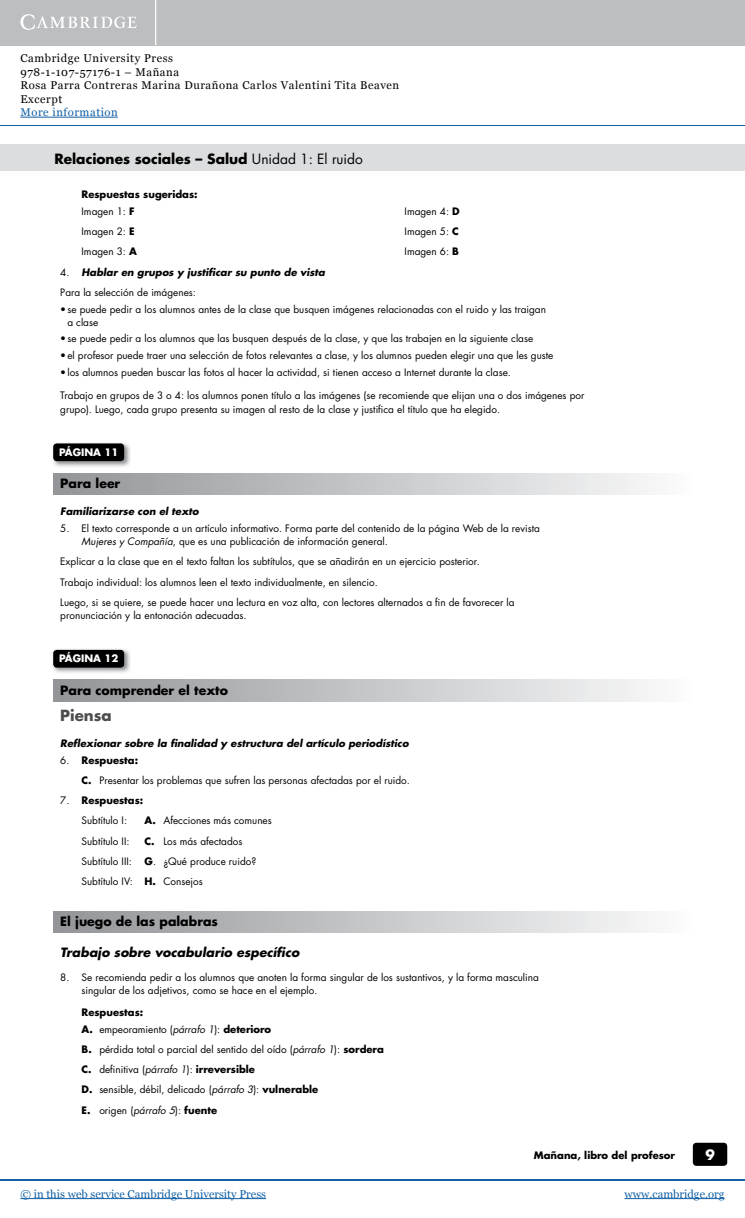
<style>
.page{position:relative;width:745px;height:1218px;background:#fff}
.page>*{position:absolute;margin:0;border:0;box-sizing:border-box;transform-origin:0 0}
.t1{font:700 15px "Futura Std";color:#4d4d4f}
.t2{font:700 13.75px "Futura Std";color:#000}
.t3{font:700 13.75px "Futura Std";color:#fff}
.t4{font:700 12.5px "Futura Std";color:#000}
.t5{font:italic 700 12.5px "Futura Std";color:#000}
.t6{font:11.25px/13.4px "Georgia";letter-spacing:.05em;color:#000}
.t7{font:11.25px "Georgia";color:#115fa4}
.t8{font:11.25px "Georgia";letter-spacing:.05em;color:#115fa4}
.t9{font:10px/20.2px "Futura Std";color:#000}
.t10{font:italic 700 10px/20.2px "Futura Std";color:#000}
.t11{font:700 10px/16.6px "Futura Std";color:#000}
.t12{font:700 10px "Futura Std";color:#fff}
.s1{font-weight:400}
.s2{font-weight:700}
.s3{font-weight:400;font-style:normal}
.s4{font-style:italic}
.s5{font-weight:400;font-style:italic}
</style>
<div class="page">
<div style="left:0;top:0;width:744px;height:45px;background:#bcbec0"></div>
<hr style="left:155px;top:0;width:1px;height:45px;background:#fff">
<svg style="left:20px;top:14px;width:117px;height:16px"></svg>
<hr style="left:20px;top:117px;width:98px;height:1px;background:#115fa4">
<hr style="left:0;top:125px;width:744px;height:1px;background:#115fa4">
<hr style="left:0;top:1179px;width:744px;height:1px;background:#115fa4">
<hr style="left:20px;top:1198px;width:246px;height:1px;background:#115fa4">
<hr style="left:624px;top:1198px;width:100px;height:1px;background:#115fa4">
<div style="left:0;top:144px;width:744px;height:26px;background:#dcddde"></div>
<div style="left:692px;top:1142px;width:34px;height:23px;background:#000;border-radius:4px"></div>
<img style="left:53px;top:443px;width:77px;height:24px">
<div style="left:53px;top:443px;width:71px;height:18px;background:#000;border-radius:4px"></div>
<div style="left:53px;top:473px;width:637px;height:22px;background:linear-gradient(to right,#929497,#fbfbfc)"></div>
<img style="left:53px;top:649px;width:77px;height:24px">
<div style="left:53px;top:650px;width:71px;height:17px;background:#000;border-radius:4px"></div>
<div style="left:53px;top:679px;width:637px;height:22px;background:linear-gradient(to right,#929497,#fbfbfc)"></div>
<div style="left:53px;top:911px;width:637px;height:21px;background:linear-gradient(to right,#929497,#fbfbfc)"></div>
<p class="t6" style="left:20px;top:51px;width:380px">Cambridge University Press<br>978-1-107-57176-1 – Mañana<br>Rosa Parra Contreras Marina Durañona Carlos Valentini Tita Beaven Excerpt</p>
<p class="t8" style="left:20px;top:104px;width:99px">More information</p>
<h2 class="t2" style="left:54px;top:149px;width:310px">Relaciones sociales – Salud <span class="s1">Unidad 1: El ruido</span></h2>
<p class="t11" style="left:81px;top:186px;width:117px">Respuestas sugeridas:<br><span class="s1">Imagen 1:</span> F</p>
<p class="t9" style="left:81px;top:221px;width:57px">Imagen 2: <span class="s2">E<br></span>Imagen 3: <span class="s2">A</span></p>
<p class="t9" style="left:404px;top:201px;width:57px;text-align:justify">Imagen 4: <span class="s2">D </span>Imagen 5: <span class="s2">C </span>Imagen 6: <span class="s2">B</span></p>
<p class="t10" style="left:60px;top:262px;width:266px"><span class="s3">4.</span> Hablar en grupos y justificar su punto de vista<br><span class="s3">Para la selección de imágenes:</span></p>
<p class="t9" style="left:67px;top:302px;width:480px;line-height:13.1px;text-indent:-7px">• se puede pedir a los alumnos antes de la clase que busquen imágenes relacionadas con el ruido y las traigan a clase</p>
<p class="t9" style="left:60px;top:329px;width:474px">• se puede pedir a los alumnos que las busquen después de la clase, y que las trabajen en la siguiente clase</p>
<p class="t9" style="left:60px;top:345px;width:494px">• el profesor puede traer una selección de fotos relevantes a clase, y los alumnos pueden elegir una que les guste</p>
<p class="t9" style="left:60px;top:362px;width:452px">• los alumnos pueden buscar las fotos al hacer la actividad, si tienen acceso a Internet durante la clase.</p>
<p class="t9" style="left:60px;top:389px;width:525px;line-height:13.1px">Trabajo en grupos de 3 o 4: los alumnos ponen título a las imágenes (se recomiende que elijan una o dos imágenes por grupo). Luego, cada grupo presenta su imagen al resto de la clase y justifica el título que ha elegido.</p>
<p class="t12" style="left:59px;top:445px;width:61px">PÁGINA 11</p>
<p class="t4" style="left:60px;top:475px;width:61px">Para leer</p>
<p class="t10" style="left:60px;top:501px;width:140px">Familiarizarse con el texto</p>
<p class="t9" style="left:81px;top:522px;width:459px;line-height:13.1px;text-indent:-21px">5. El texto corresponde a un artículo informativo. Forma parte del contenido de la página Web de la revista<br><span class="s4">Mujeres y Compañía</span>, que es una publicación de información general.</p>
<p class="t9" style="left:60px;top:552px;width:455px">Explicar a la clase que en el texto faltan los subtítulos, que se añadirán en un ejercicio posterior.<br>Trabajo individual: los alumnos leen el texto individualmente, en silencio.<br>Luego, si se quiere, se puede hacer una lectura en voz alta, con lectores alternados a fin de favorecer la</p>
<p class="t9" style="left:60px;top:605px;width:187px">pronunciación y la entonación adecuadas.</p>
<p class="t12" style="left:59px;top:652px;width:61px">PÁGINA 12</p>
<p class="t4" style="left:60px;top:682px;width:169px">Para comprender el texto</p>
<h1 class="t1" style="left:60px;top:706px;width:53px">Piensa</h1>
<p class="t10" style="left:60px;top:733px;width:349px">Reflexionar sobre la finalidad y estructura del artículo periodístico</p>
<p class="t9" style="left:81px;top:750px;width:330px;text-indent:-21px">6. <span class="s2">Respuesta:<br>C.</span> Presentar los problemas que sufren las personas afectadas por el ruido.</p>
<p class="t9" style="left:60px;top:790px;width:84px;text-align:center">7. <span class="s2">Respuestas:<br></span>Subtítulo I:</p>
<p class="t9" style="left:144px;top:810px;width:129px"><span class="s2">A.</span> Afecciones más comunes</p>
<p class="t9" style="left:81px;top:831px;width:49px">Subtítulo II:</p>
<p class="t9" style="left:144px;top:831px;width:99px"><span class="s2">C.</span> Los más afectados</p>
<p class="t9" style="left:81px;top:851px;width:52px">Subtítulo III:</p>
<p class="t9" style="left:81px;top:851px;width:176px;text-indent:63px"><span class="s2">G</span>. ¿Qué produce ruido?<br>Subtítulo IV: <span class="s2">H.</span> Consejos</p>
<p class="t4" style="left:60px;top:913px;width:159px">El juego de las palabras</p>
<p class="t5" style="left:60px;top:944px;width:240px">Trabajo sobre vocabulario específico</p>
<p class="t9" style="left:81px;top:970px;width:458px;line-height:13.1px;text-indent:-21px">8. Se recomienda pedir a los alumnos que anoten la forma singular de los sustantivos, y la forma masculina singular de los adjetivos, como se hace en el ejemplo.</p>
<p class="t11" style="left:81px;top:1003px;width:191px">Respuestas:<br>A. <span class="s1">empeoramiento (</span><span class="s5">párrafo 1</span><span class="s1">):</span> deterioro</p>
<p class="t9" style="left:81px;top:1039px;width:304px"><span class="s2">B.</span> pérdida total o parcial del sentido del oído (<span class="s4">párrafo 1</span>): <span class="s2">sordera C.</span> definitiva (<span class="s4">párrafo 1</span>): <span class="s2">irreversible<br>D.</span> sensible, débil, delicado (<span class="s4">párrafo 3</span>): <span class="s2">vulnerable<br>E.</span> origen (<span class="s4">párrafo 5</span>): <span class="s2">fuente</span></p>
<p class="t11" style="left:533px;top:1147px;width:143px">Mañana, libro del profesor</p>
<h2 class="t3" style="left:704px;top:1145px;width:11px">9</h2>
<p class="t7" style="left:20px;top:1185px;width:247px">© in this web service Cambridge University Press</p>
<p class="t7" style="left:624px;top:1185px;width:101px">www.cambridge.org</p>
</div>
